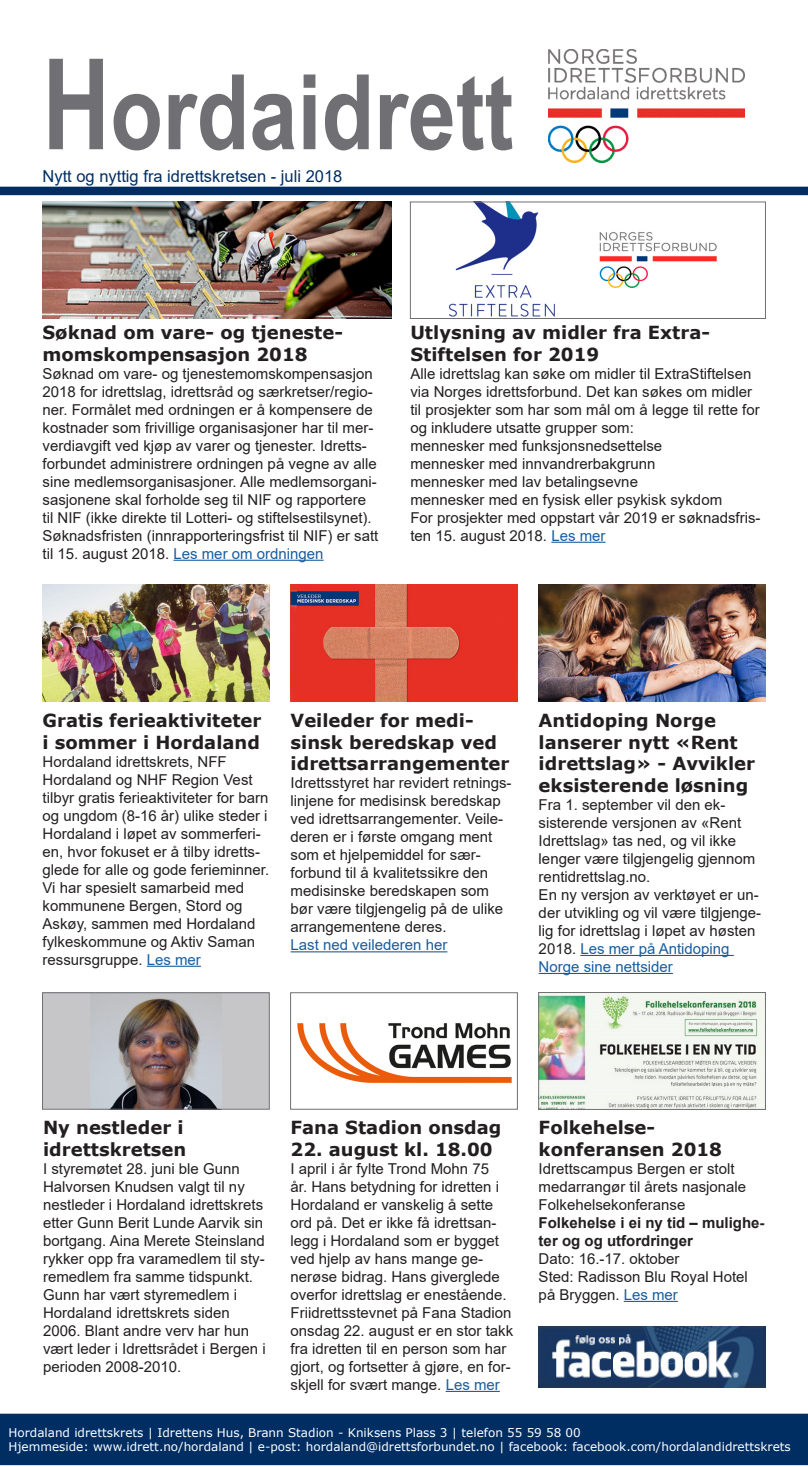
<style>
.page{position:relative;width:808px;height:1467px;background:#fff}
.page>*{position:absolute;margin:0;border:0;box-sizing:border-box;transform-origin:0 0}
.t1{font:700 104.4px "Arial";color:#706f73;scale:.83 1}
.t2{font:700 18px/21.6px "Verdana";color:#231f20}
.t3{font:16.5px "Arial";color:#002d62}
.t4{font:15px/18px "Arial";color:#231f20}
.t5{font:15px "Arial";color:#175d9e}
.Brødtekst{font:12px "Verdana";color:#fff}
.s1{font-size:126.3px}
.s2{color:#175d9e}
.s3{font-weight:700}
</style>
<div class="page">
<div style="left:0;top:187px;width:808px;height:8px;background:#002d62"></div>
<img style="left:549px;top:49px;width:196px;height:114px">
<div style="left:1px;top:1414px;width:806px;height:50px;background:#002d62"></div>
<div style="left:0;top:1414px;width:808px;height:51px;border:2px solid #002d62"></div>
<hr style="left:147px;top:966px;width:54px;height:1px;background:#175d9e">
<hr style="left:173px;top:560px;width:151px;height:1px;background:#175d9e">
<hr style="left:551px;top:542px;width:54px;height:1px;background:#175d9e">
<img style="left:43px;top:585px;width:226px;height:116px">
<hr style="left:291px;top:951px;width:156px;height:1px;background:#175d9e">
<hr style="left:580px;top:955px;width:154px;height:1px;background:#175d9e">
<hr style="left:539px;top:973px;width:134px;height:1px;background:#175d9e">
<div style="left:43px;top:993px;width:226px;height:116px;background:#c6c5c7"></div>
<img style="left:90px;top:994px;width:132px;height:113px">
<div style="left:42px;top:992px;width:228px;height:117px;border:1px solid #706f73"></div>
<img style="left:297px;top:1023px;width:215px;height:61px">
<div style="left:290px;top:992px;width:228px;height:117px;border:1px solid #706f73"></div>
<img style="left:540px;top:994px;width:224px;height:114px">
<div style="left:538px;top:992px;width:228px;height:118px;border:1px solid #706f73"></div>
<hr style="left:446px;top:1391px;width:54px;height:1px;background:#175d9e">
<hr style="left:624px;top:1301px;width:54px;height:1px;background:#175d9e">
<img style="left:539px;top:1327px;width:226px;height:60px">
<img style="left:539px;top:585px;width:226px;height:116px">
<img style="left:291px;top:585px;width:226px;height:116px">
<img style="left:43px;top:202px;width:348px;height:116px">
<img style="left:449px;top:204px;width:268px;height:113px">
<div style="left:410px;top:202px;width:356px;height:117px;border:1px solid #706f73"></div>
<p class="t1" style="left:43px;top:39px;width:569px"><span class="s1">H</span>ordaidrett</p>
<p class="t3" style="left:43px;top:165px;width:301px">Nytt og nyttig fra idrettskretsen - juli 2018</p>
<p class="t2" style="left:43px;top:321px;width:302px">Søknad om vare- og tjeneste&shy;momskompensasjon 2018</p>
<p class="t4" style="left:43px;top:364px;width:337px">Søknad om vare- og tjenestemomskompensasjon 2018 for idrettslag, idrettsråd og særkretser/regio&shy;ner. Formålet med ordningen er å kompensere de kostnader som frivillige organisasjoner har til mer&shy;verdiavgift ved kjøp av varer og tjenester. Idretts&shy;forbundet administrere ordningen på vegne av alle sine medlemsorganisasjoner. Alle medlemsorgani&shy;sasjonene skal forholde seg til NIF og rapportere til NIF (ikke direkte til Lotteri- og stiftelsestilsynet).<br>Søknadsfristen (innrapporteringsfrist til NIF) er satt til 15. august 2018. <span class="s2">Les mer om ordningen</span></p>
<p class="t2" style="left:410px;top:321px;width:301px">Utlysning av midler fra Extra-</p>
<p class="t2" style="left:410px;top:343px;width:190px">Stiftelsen for 2019</p>
<p class="t4" style="left:410px;top:364px;width:351px">Alle idrettslag kan søke om midler til ExtraStiftelsen via Norges idrettsforbund. Det kan søkes om midler til prosjekter som har som mål om å legge til rette for og inkludere utsatte grupper som:</p>
<p class="t4" style="left:410px;top:436px;width:253px">mennesker med funksjonsnedsettelse</p>
<p class="t4" style="left:410px;top:454px;width:247px">mennesker med innvandrerbakgrunn</p>
<p class="t4" style="left:410px;top:472px;width:229px">mennesker med lav betalingsevne</p>
<p class="t4" style="left:410px;top:490px;width:313px">mennesker med en fysisk eller psykisk sykdom</p>
<p class="t4" style="left:410px;top:508px;width:352px">For prosjekter med oppstart vår 2019 er søknadsfris&shy;ten 15. august 2018. <span class="s2">Les mer</span></p>
<p class="t2" style="left:43px;top:709px;width:220px">Gratis ferieaktiviteter i sommer i Hordaland</p>
<p class="t4" style="left:43px;top:752px;width:228px">Hordaland idrettskrets, NFF<br>Hordaland og NHF Region Vest tilbyr gratis ferieaktiviteter for barn og ungdom (8-16 år) ulike steder i<br>Hordaland i løpet av sommerferi&shy;en, hvor fokuset er å tilby idretts&shy;glede for alle og gode ferieminner.<br>Vi har spesielt samarbeid med kommunene Bergen, Stord og<br>Askøy, sammen med Hordaland fylkeskommune og Aktiv Saman ressursgruppe. <span class="s2">Les mer</span></p>
<p class="t2" style="left:291px;top:709px;width:220px">Veileder for medi&shy;sinsk beredskap ved idrettsarrangementer</p>
<p class="t4" style="left:291px;top:774px;width:222px">Idrettsstyret har revidert retnings&shy;linjene for medisinsk beredskap ved idrettsarrangementer. Veile&shy;deren er i første omgang ment som et hjelpemiddel for sær&shy;forbund til å kvalitetssikre den medisinske beredskapen som bør være tilgjengelig på de ulike arrangementene deres.</p>
<p class="t5" style="left:291px;top:935px;width:158px">Last ned veilederen her</p>
<p class="t2" style="left:539px;top:709px;width:218px">Antidoping Norge lanserer nytt «Rent idrettslag» - Avvikler eksisterende løsning</p>
<p class="t4" style="left:539px;top:795px;width:218px">Fra 1. september vil den ek&shy;sisterende versjonen av «Rent<br>Idrettslag» tas ned, og vil ikke lenger være tilgjengelig gjennom rentidrettslag.no.</p>
<p class="t4" style="left:539px;top:885px;width:224px">En ny versjon av verktøyet er un&shy;der utvikling og vil være tilgjenge&shy;lig for idrettslag i løpet av høsten<br>2018. <span class="s2">Les mer på Antidoping<br>Norge sine nettsider</span></p>
<p class="t2" style="left:43px;top:1116px;width:145px">Ny nestleder i idrettskretsen</p>
<p class="t4" style="left:43px;top:1159px;width:223px">I styremøtet 28. juni ble Gunn<br>Halvorsen Knudsen valgt til ny nestleder i Hordaland idrettskrets etter Gunn Berit Lunde Aarvik sin bortgang. Aina Merete Steinsland rykker opp fra varamedlem til sty&shy;remedlem fra samme tidspunkt.</p>
<p class="t4" style="left:43px;top:1285px;width:224px">Gunn har vært styremedlem i<br>Hordaland idrettskrets siden<br>2006. Blant andre verv har hun vært leder i Idrettsrådet i Bergen i perioden 2008-2010.</p>
<p class="t2" style="left:291px;top:1116px;width:212px">Fana Stadion onsdag</p>
<p class="t2" style="left:291px;top:1138px;width:204px">22. august kl. 18.00</p>
<p class="t4" style="left:291px;top:1159px;width:224px">I april i år fylte Trond Mohn 75<br>år. Hans betydning for idretten i<br>Hordaland er vanskelig å sette ord på. Det er ikke få idrettsan&shy;legg i Hordaland som er bygget ved hjelp av hans mange ge&shy;nerøse bidrag. Hans giverglede overfor idrettslag er enestående.<br>Friidrettsstevnet på Fana Stadion onsdag 22. august er en stor takk fra idretten til en person som har gjort, og fortsetter å gjøre, en for&shy;skjell for svært mange. <span class="s2">Les mer</span></p>
<p class="t2" style="left:539px;top:1116px;width:185px">Folkehelse&shy;konferansen 2018</p>
<p class="t4" style="left:539px;top:1159px;width:227px">Idrettscampus Bergen er stolt medarrangør til årets nasjonale<br>Folkehelsekonferanse<br><span class="s3">Folkehelse i ei ny tid – mulighe&shy;ter og og utfordringer</span></p>
<p class="t4" style="left:539px;top:1249px;width:211px">Dato: 16.-17. oktober<br>Sted: Radisson Blu Royal Hotel på Bryggen. <span class="s2">Les mer</span></p>
<p class="Brødtekst" style="left:8px;top:1424px;width:574px">Hordaland idrettskrets | Idrettens Hus, Brann Stadion - Kniksens Plass 3 | telefon 55 59 58 00</p>
<p class="Brødtekst" style="left:8px;top:1439px;width:784px">Hjemmeside: www.idrett.no/hordaland | e-post: hordaland@idrettsforbundet.no | facebook: facebook.com/hordalandidrettskrets</p>
</div>
